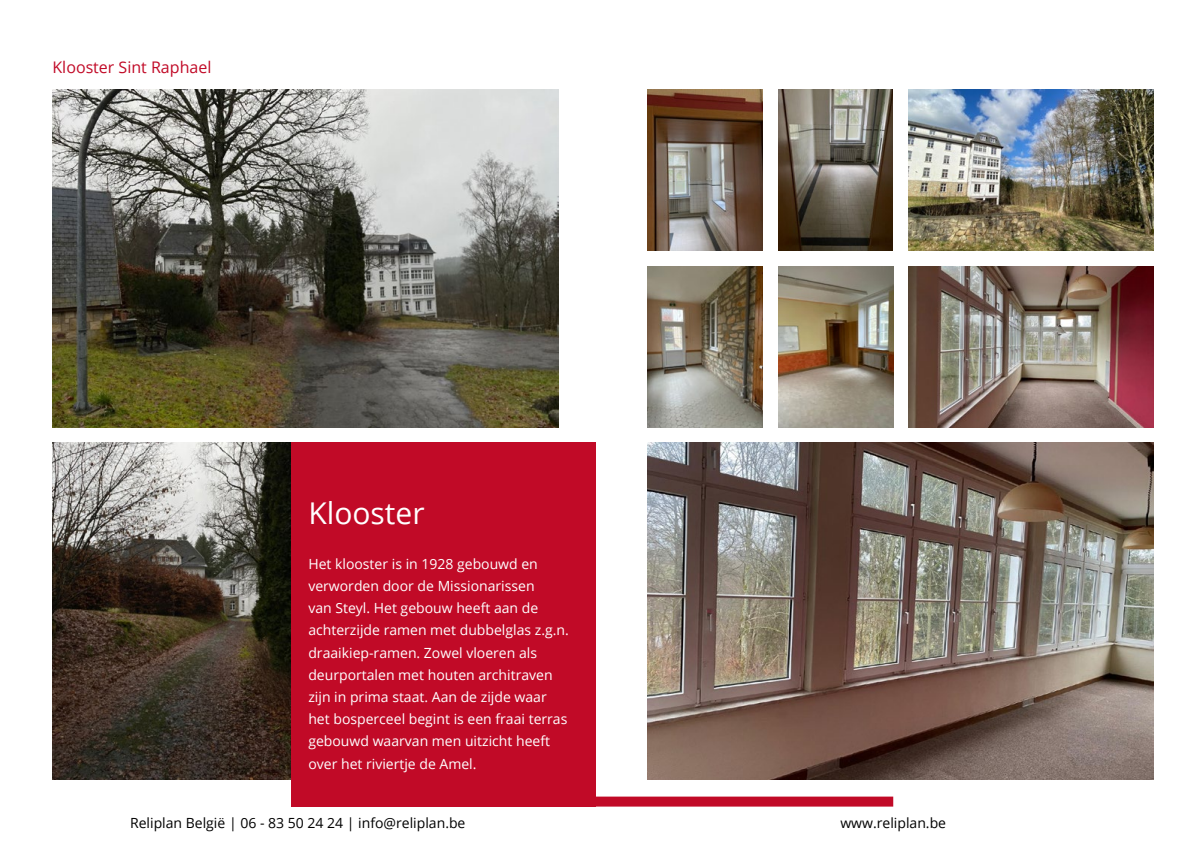
<style>
.page{position:relative;width:1191px;height:842px;background:#fff}
.page>*{position:absolute;margin:0;border:0;box-sizing:border-box;transform-origin:0 0}
.t1{font:30px "Open Sans";color:#fff}
.t2{font:16px "Open Sans";color:#c10a27}
.t3{font:14px/22.2px "Open Sans";color:#fff}
.t4{font:14px "Open Sans";color:#000}
</style>
<div class="page">
<div style="left:595px;top:796px;width:298px;height:10px;background:#c10a27"></div>
<img style="left:908px;top:266px;width:245px;height:161px">
<img style="left:647px;top:442px;width:506px;height:337px">
<img style="left:52px;top:90px;width:506px;height:337px">
<img style="left:52px;top:442px;width:239px;height:337px">
<div style="left:291px;top:442px;width:304px;height:364px;background:#c10a27"></div>
<img style="left:647px;top:90px;width:115px;height:161px">
<img style="left:647px;top:266px;width:115px;height:161px">
<img style="left:778px;top:266px;width:115px;height:161px">
<img style="left:778px;top:90px;width:115px;height:161px">
<img style="left:908px;top:90px;width:245px;height:161px">
<p class="t2" style="left:52px;top:56px;width:160px">Klooster Sint Raphael</p>
<p class="t1" style="left:308px;top:493px;width:118px">Klooster</p>
<p class="t3" style="left:308px;top:552px;width:262px">Het klooster is in 1928 gebouwd en verworden door de Missionarissen<br>van Steyl. Het gebouw heeft aan de achterzijde ramen met dubbelglas z.g.n. draaikiep-ramen. Zowel vloeren als deurportalen met houten architraven zijn in prima staat. Aan de zijde waar het bosperceel begint is een fraai terras gebouwd waarvan men uitzicht heeft over het riviertje de Amel.</p>
<p class="t4" style="left:130px;top:813px;width:337px">Reliplan België | 06 - 83 50 24 24 | info@reliplan.be</p>
<p class="t4" style="left:840px;top:813px;width:107px">www.reliplan.be</p>
</div>
